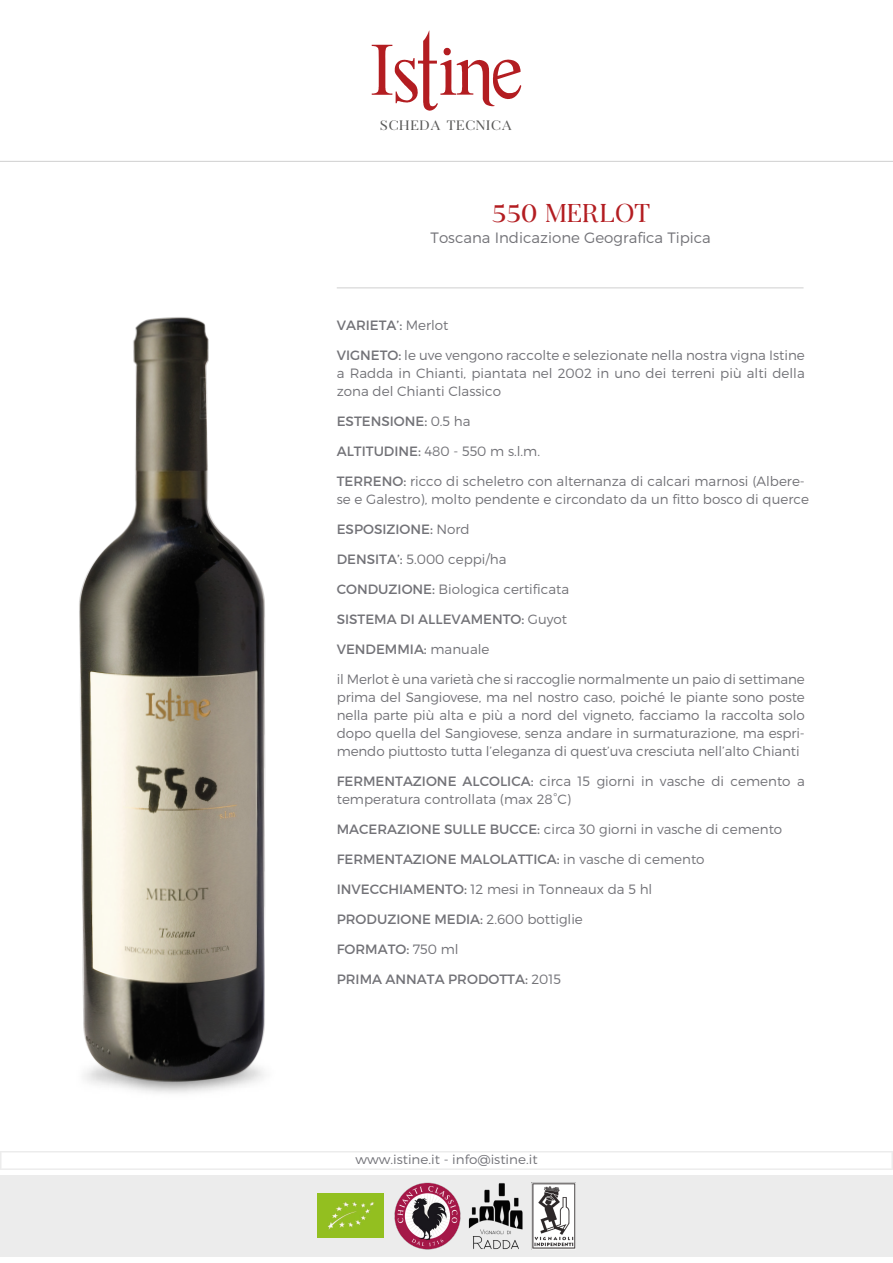
<style>
.page{position:relative;width:893px;height:1263px;background:#fff}
.page>*{position:absolute;margin:0;border:0;box-sizing:border-box;transform-origin:0 0}
.t1{font:27px "Arterio Non Commercial";color:#b31d21}
.t2{font:300 15px "Montserrat";color:#727277}
.t3{font:14.25px "Arterio Non Commercial";letter-spacing:.05em;color:#585857;scale:1.05 1}
.t4{font:300 13.5px/18px "Montserrat";color:#727277;text-align:justify}
.t5{font:13.5px "Montserrat";color:#727277}
.t6{font:300 12.9px "Montserrat";color:#727278;scale:1.05 1}
.s1{font-weight:300}
.s2{font-weight:400}
</style>
<div class="page">
<hr style="left:337px;top:287px;width:467px;height:1px;background:#706f6f">
<hr style="left:0;top:161px;width:893px;height:1px;background:#706f6f">
<svg style="left:0;top:1151px;width:893px;height:19px"></svg>
<div style="left:0;top:1175px;width:893px;height:82px;background:#ececec"></div>
<img style="left:532px;top:1183px;width:44px;height:66px">
<img style="left:317px;top:1194px;width:66px;height:43px">
<img style="left:394px;top:1182px;width:67px;height:68px">
<img style="left:468px;top:1183px;width:55px;height:67px">
<svg style="left:372px;top:31px;width:149px;height:80px"></svg>
<img style="left:79px;top:317px;width:187px;height:777px">
<p class="t3" style="left:380px;top:119px;width:127px">SCHEDA TECNICA</p>
<h1 class="t1" style="left:491px;top:201px;width:160px">550 MERLOT</h1>
<p class="t2" style="left:431px;top:229px;width:282px">Toscana Indicazione Geografica Tipica</p>
<p class="t5" style="left:337px;top:317px;width:113px">VARIETA’: <span class="s1">Merlot</span></p>
<p class="t4" style="left:337px;top:346px;width:470px"><span class="s2">VIGNETO:</span> le uve vengono raccolte e selezionate nella nostra vigna Istine a Radda in Chianti, piantata nel 2002 in uno dei terreni più alti della zona del Chianti Classico</p>
<p class="t5" style="left:337px;top:413px;width:135px">ESTENSIONE: <span class="s1">0.5 ha</span></p>
<p class="t4" style="left:337px;top:442px;width:205px"><span class="s2">ALTITUDINE:</span> 480 - 550 m s.l.m.</p>
<p class="t4" style="left:337px;top:472px;width:474px"><span class="s2">TERRENO:</span> ricco di scheletro con alternanza di calcari marnosi (Albere&shy;se e Galestro), molto pendente e circondato da un fitto bosco di querce</p>
<p class="t5" style="left:337px;top:521px;width:134px">ESPOSIZIONE: <span class="s1">Nord</span></p>
<p class="t4" style="left:337px;top:550px;width:171px"><span class="s2">DENSITA’:</span> 5.000 ceppi/ha</p>
<p class="t4" style="left:337px;top:580px;width:234px"><span class="s2">CONDUZIONE:</span> Biologica certificata</p>
<p class="t5" style="left:337px;top:611px;width:232px">SISTEMA DI ALLEVAMENTO: <span class="s1">Guyot</span></p>
<p class="t5" style="left:337px;top:641px;width:154px">VENDEMMIA: <span class="s1">manuale</span></p>
<p class="t4" style="left:337px;top:670px;width:470px">il Merlot è una varietà che si raccoglie normalmente un paio di settimane prima del Sangiovese, ma nel nostro caso, poiché le piante sono poste nella parte più alta e più a nord del vigneto, facciamo la raccolta solo dopo quella del Sangiovese, senza andare in surmaturazione, ma espri&shy;mendo piuttosto tutta l’eleganza di quest’uva cresciuta nell’alto Chianti</p>
<p class="t4" style="left:337px;top:772px;width:470px"><span class="s2">FERMENTAZIONE ALCOLICA:</span> circa 15 giorni in vasche di cemento a temperatura controllata (max 28°C)</p>
<p class="t4" style="left:337px;top:820px;width:447px"><span class="s2">MACERAZIONE SULLE BUCCE:</span> circa 30 giorni in vasche di cemento</p>
<p class="t5" style="left:337px;top:851px;width:369px">FERMENTAZIONE MALOLATTICA: <span class="s1">in vasche di cemento</span></p>
<p class="t4" style="left:337px;top:880px;width:317px"><span class="s2">INVECCHIAMENTO:</span> 12 mesi in Tonneaux da 5 hl</p>
<p class="t5" style="left:337px;top:911px;width:248px">PRODUZIONE MEDIA: <span class="s1">2.600 bottiglie</span></p>
<p class="t5" style="left:337px;top:941px;width:123px">FORMATO: <span class="s1">750 ml</span></p>
<p class="t5" style="left:337px;top:971px;width:226px">PRIMA ANNATA PRODOTTA: <span class="s1">2015</span></p>
<p class="t6" style="left:355px;top:1152px;width:175px">www.istine.it - info@istine.it</p>
</div>
